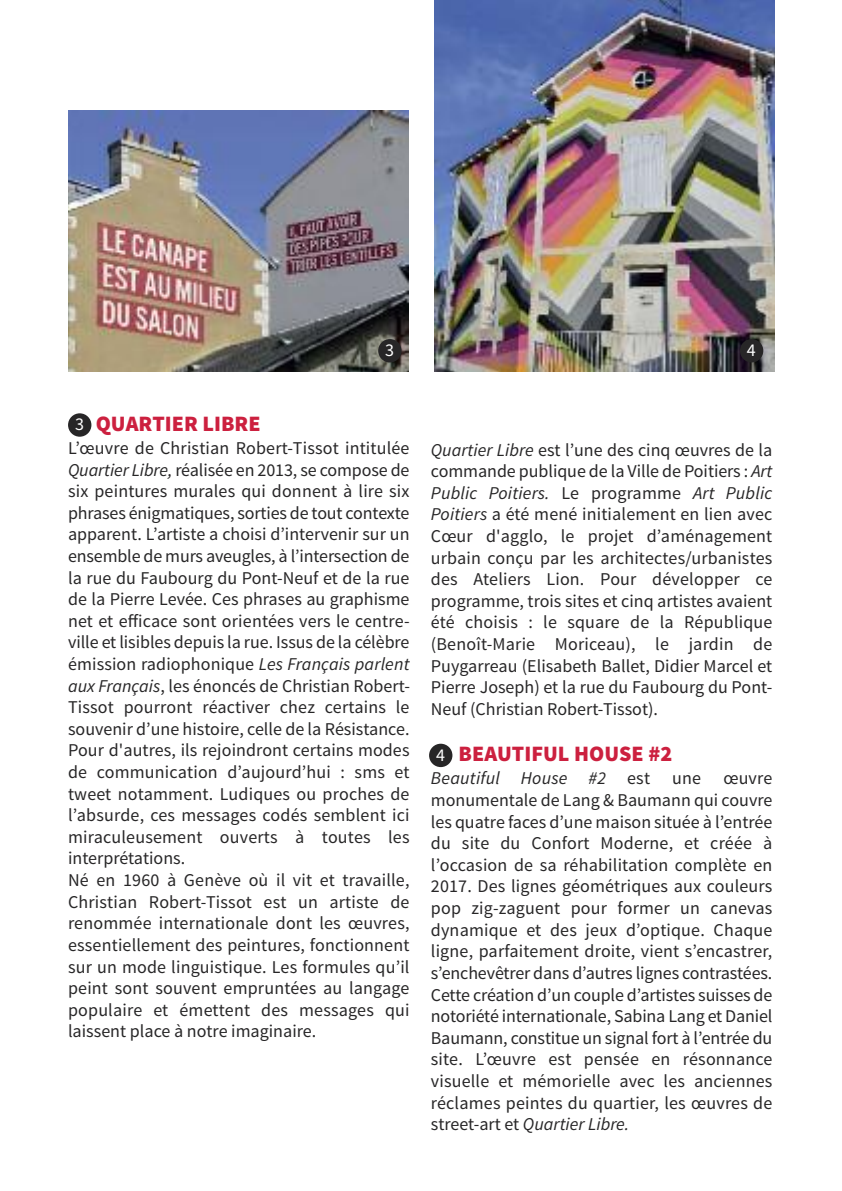
<style>
.page{position:relative;width:842px;height:1191px;background:#fff}
.page>*{position:absolute;margin:0;border:0;box-sizing:border-box;transform-origin:0 0}
.t1{font:900 22px "Source Sans Pro";color:#cc203f}
.t2{font:18px/21.6px "Source Sans Pro";letter-spacing:.005em;color:#272627;text-align:justify}
.t3{font:18px "Source Sans Pro";color:#fff}
.s1{font-style:italic}
</style>
<div class="page">
<img style="left:68px;top:110px;width:340px;height:262px">
<img style="left:434px;top:0;width:341px;height:372px">
<div style="left:68px;top:413px;width:23px;height:24px;background:#272627;border-radius:50%"></div>
<div style="left:378px;top:339px;width:24px;height:23px;background:#272627;border-radius:50%"></div>
<div style="left:740px;top:339px;width:23px;height:23px;background:#272627;border-radius:50%"></div>
<div style="left:429px;top:743px;width:23px;height:24px;background:#272627;border-radius:50%"></div>
<p class="t3" style="left:385px;top:343px;width:10px">3</p>
<p class="t3" style="left:747px;top:343px;width:10px">4</p>
<p class="t1" style="left:96px;top:415px;width:166px">QUARTIER LIBRE</p>
<p class="t2" style="left:68px;top:438px;width:343px;text-align:left">L’œuvre de Christian Robert-Tissot intitulée <span class="s1">Quartier Libre,</span> réalisée en 2013, se compose de six peintures murales qui donnent à lire six phrases énigmatiques, sorties de tout contexte apparent. L’artiste a choisi d’intervenir sur un ensemble de murs aveugles, à l’intersection de la rue du Faubourg du Pont-Neuf et de la rue de la Pierre Levée. Ces phrases au graphisme net et efficace sont orientées vers le centre&shy;ville et lisibles depuis la rue. Issus de la célèbre émission radiophonique <span class="s1">Les Français parlent aux Français</span>, les énoncés de Christian Robert-Tissot pourront réactiver chez certains le souvenir d’une histoire, celle de la Résistance.<br>Pour d'autres, ils rejoindront certains modes de communication d’aujourd’hui : sms et tweet notamment. Ludiques ou proches de l’absurde, ces messages codés semblent ici miraculeusement ouverts à toutes les interprétations.<br>Né en 1960 à Genève où il vit et travaille, Christian Robert-Tissot est un artiste de renommée internationale dont les œuvres, essentiellement des peintures, fonctionnent sur un mode linguistique. Les formules qu’il peint sont souvent empruntées au langage populaire et émettent des messages qui laissent place à notre imaginaire.</p>
<p class="t3" style="left:75px;top:417px;width:10px">3</p>
<p class="t2" style="left:431px;top:440px;width:343px"><span class="s1">Quartier Libre</span> est l’une des cinq œuvres de la commande publique de la Ville de Poitiers : <span class="s1">Art Public Poitiers.</span> Le programme <span class="s1">Art Public Poitiers</span> a été mené initialement en lien avec Cœur d'agglo, le projet d’aménagement urbain conçu par les architectes/urbanistes des Ateliers Lion. Pour développer ce programme, trois sites et cinq artistes avaient été choisis : le square de la République (Benoît-Marie Moriceau), le jardin de Puygarreau (Elisabeth Ballet, Didier Marcel et Pierre Joseph) et la rue du Faubourg du Pont-Neuf (Christian Robert-Tissot).</p>
<p class="t1" style="left:459px;top:745px;width:215px">BEAUTIFUL HOUSE #2</p>
<p class="t2" style="left:431px;top:769px;width:343px"><span class="s1">Beautiful House #2</span> est une œuvre monumentale de Lang &amp; Baumann qui couvre les quatre faces d’une maison située à l’entrée du site du Confort Moderne, et créée à l’occasion de sa réhabilitation complète en 2017. Des lignes géométriques aux couleurs pop zig-zaguent pour former un canevas dynamique et des jeux d’optique. Chaque ligne, parfaitement droite, vient s’encastrer, s’enchevêtrer dans d’autres lignes contrastées.<br>Cette création d’un couple d’artistes suisses de notoriété internationale, Sabina Lang et Daniel Baumann, constitue un signal fort à l’entrée du site. L’œuvre est pensée en résonnance visuelle et mémorielle avec les anciennes réclames peintes du quartier, les œuvres de street-art et <span class="s1">Quartier Libre.</span></p>
<p class="t3" style="left:436px;top:748px;width:10px">4</p>
</div>
